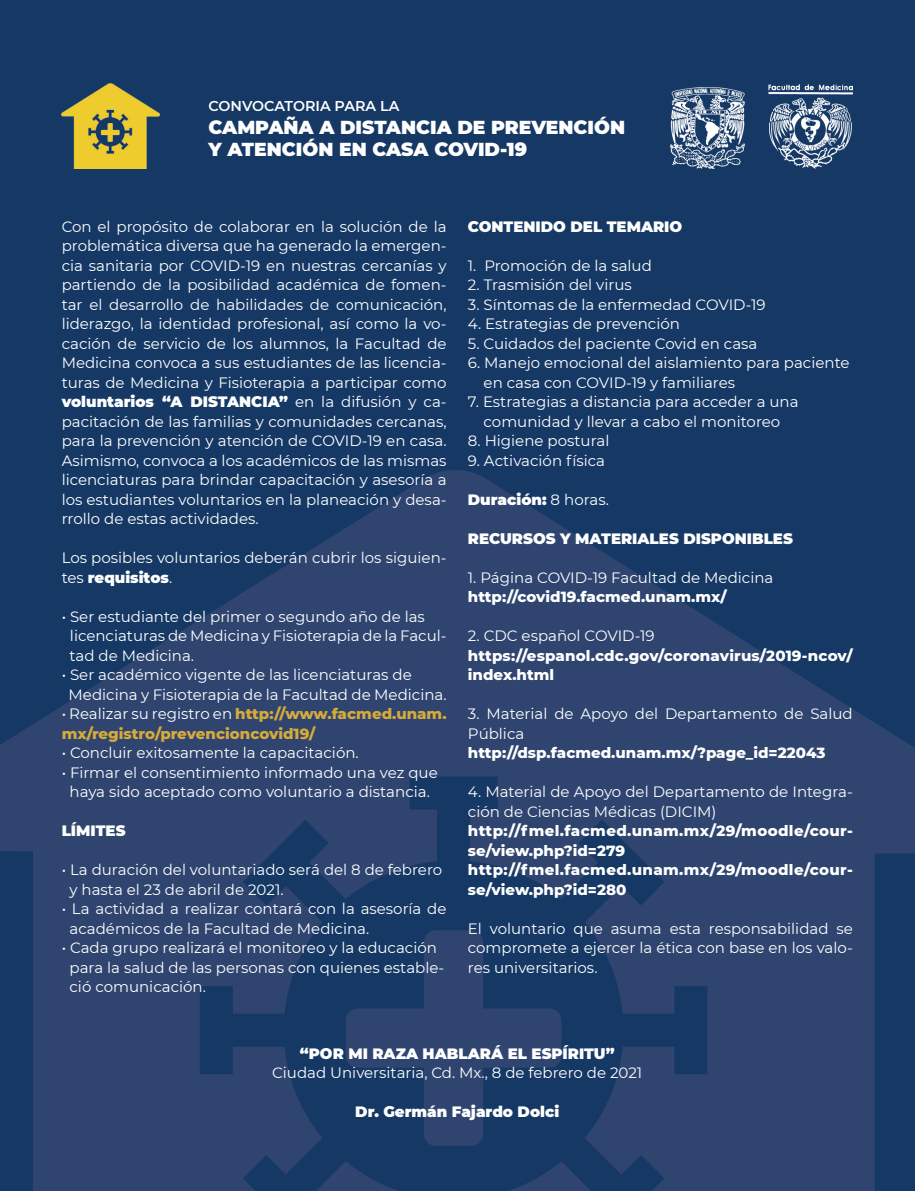
<style>
.page{position:relative;width:915px;height:1191px;background:#fff}
.page>*{position:absolute;margin:0;border:0;box-sizing:border-box;transform-origin:0 0}
.t1{font:900 18.75px/22.5px "Montserrat";color:#fff}
.t2{font:15px/19.5px "Montserrat";color:#fff}
.t3{font:800 15px/19.5px "Montserrat";letter-spacing:.01em;color:#fff}
.t4{font:900 15px "Montserrat";color:#fff}
.t5{font:800 15px/19.5px "Montserrat";color:#d7ab39}
.t6{font:600 14.25px "Montserrat";color:#fff}
.s1{font-weight:900}
.s2{font-weight:400;color:#fff}
.s3{font-weight:400}
</style>
<div class="page">
<img style="left:0;top:0;width:914px;height:1191px">
<img style="left:62px;top:83px;width:790px;height:86px">
<p class="t6" style="left:208px;top:96px;width:192px">CONVOCATORIA PARA LA</p>
<p class="t1" style="left:208px;top:114px;width:418px">CAMPAÑA A DISTANCIA DE PREVENCIÓN<br>Y ATENCIÓN EN CASA COVID-19</p>
<p class="t2" style="left:62px;top:216px;width:386px;text-align:justify">Con el propósito de colaborar en la solución de la problemática diversa que ha generado la emergen&shy;cia sanitaria por COVID-19 en nuestras cercanías y partiendo de la posibilidad académica de fomen&shy;tar el desarrollo de habilidades de comunicación, liderazgo, la identidad profesional, así como la vo&shy;cación de servicio de los alumnos, la Facultad de Medicina convoca a sus estudiantes de las licencia&shy;turas de Medicina y Fisioterapia a participar como <span class="s1">voluntarios “A DISTANCIA”</span> en la difusión y ca&shy;pacitación de las familias y comunidades cercanas, para la prevención y atención de COVID-19 en casa.<br>Asimismo, convoca a los académicos de las mismas licenciaturas para brindar capacitación y asesoría a los estudiantes voluntarios en la planeación y desa&shy;rrollo de estas actividades.</p>
<p class="t2" style="left:62px;top:547px;width:386px">Los posibles voluntarios deberán cubrir los siguien&shy;tes <span class="s1">requisitos</span>.</p>
<p class="t2" style="left:69px;top:606px;width:378px;text-indent:-8px">• Ser estudiante del primer o segundo año de las licenciaturas de Medicina y Fisioterapia de la Facul&shy;tad de Medicina.</p>
<p class="t2" style="left:69px;top:664px;width:379px;text-indent:-7px">• Ser académico vigente de las licenciaturas de<br>Medicina y Fisioterapia de la Facultad de Medicina.</p>
<p class="t5" style="left:62px;top:703px;width:386px"><span class="s2">• Realizar su registro en</span> http://www.facmed.unam. mx/registro/prevencioncovid19/</p>
<p class="t2" style="left:62px;top:742px;width:298px">• Concluir exitosamente la capacitación.</p>
<p class="t2" style="left:62px;top:762px;width:377px;text-align:center">• Firmar el consentimiento informado una vez que haya sido aceptado como voluntario a distancia.</p>
<p class="t4" style="left:62px;top:819px;width:65px">LÍMITES</p>
<p class="t2" style="left:69px;top:859px;width:374px;text-indent:-8px">• La duración del voluntariado será del 8 de febrero y hasta el 23 de abril de 2021.</p>
<p class="t2" style="left:69px;top:898px;width:378px;text-indent:-8px">• La actividad a realizar contará con la asesoría de académicos de la Facultad de Medicina.</p>
<p class="t2" style="left:69px;top:937px;width:376px;text-indent:-8px">• Cada grupo realizará el monitoreo y la educación para la salud de las personas con quienes estable&shy;ció comunicación.</p>
<p class="t4" style="left:467px;top:215px;width:216px">CONTENIDO DEL TEMARIO</p>
<p class="t2" style="left:467px;top:255px;width:185px">1. Promoción de la salud</p>
<p class="t2" style="left:467px;top:274px;width:165px">2. Trasmisión del virus</p>
<p class="t2" style="left:467px;top:294px;width:299px">3. Síntomas de la enfermedad COVID-19</p>
<p class="t2" style="left:467px;top:313px;width:213px">4. Estrategias de prevención</p>
<p class="t2" style="left:467px;top:333px;width:291px">5. Cuidados del paciente Covid en casa</p>
<p class="t2" style="left:483px;top:352px;width:367px;text-indent:-16px">6. Manejo emocional del aislamiento para paciente en casa con COVID-19 y familiares</p>
<p class="t2" style="left:467px;top:391px;width:332px;text-align:center">7. Estrategias a distancia para acceder a una comunidad y llevar a cabo el monitoreo</p>
<p class="t2" style="left:467px;top:430px;width:143px">8. Higiene postural</p>
<p class="t2" style="left:467px;top:450px;width:139px">9. Activación física</p>
<p class="t4" style="left:467px;top:488px;width:142px">Duración: <span class="s3">8 horas.</span></p>
<p class="t4" style="left:467px;top:527px;width:326px">RECURSOS Y MATERIALES DISPONIBLES</p>
<p class="t2" style="left:467px;top:567px;width:307px">1. Página COVID-19 Facultad de Medicina</p>
<p class="t3" style="left:467px;top:586px;width:260px">http://covid19.facmed.unam.mx/</p>
<p class="t2" style="left:467px;top:625px;width:188px">2. CDC español COVID-19</p>
<p class="t3" style="left:467px;top:645px;width:386px">https://espanol.cdc.gov/coronavirus/2019-ncov/ index.html</p>
<p class="t2" style="left:467px;top:703px;width:386px">3. Material de Apoyo del Departamento de Salud<br>Pública</p>
<p class="t3" style="left:467px;top:742px;width:359px">http://dsp.facmed.unam.mx/?page_id=22043</p>
<p class="t2" style="left:467px;top:781px;width:386px">4. Material de Apoyo del Departamento de Integra&shy;ción de Ciencias Médicas (DICIM)</p>
<p class="t3" style="left:467px;top:820px;width:386px">http://fmel.facmed.unam.mx/29/moodle/cour&shy;se/view.php?id=279 http://fmel.facmed.unam.mx/29/moodle/cour&shy;se/view.php?id=280</p>
<p class="t2" style="left:467px;top:918px;width:386px;text-align:justify">El voluntario que asuma esta responsabilidad se compromete a ejercer la ética con base en los valo&shy;res universitarios.</p>
<p class="t4" style="left:300px;top:1042px;width:316px">“POR MI RAZA HABLARÁ EL ESPÍRITU”</p>
<p class="t2" style="left:272px;top:1062px;width:371px">Ciudad Universitaria, Cd. Mx., 8 de febrero de 2021</p>
<p class="t4" style="left:355px;top:1100px;width:205px">Dr. Germán Fajardo Dolci</p>
</div>
